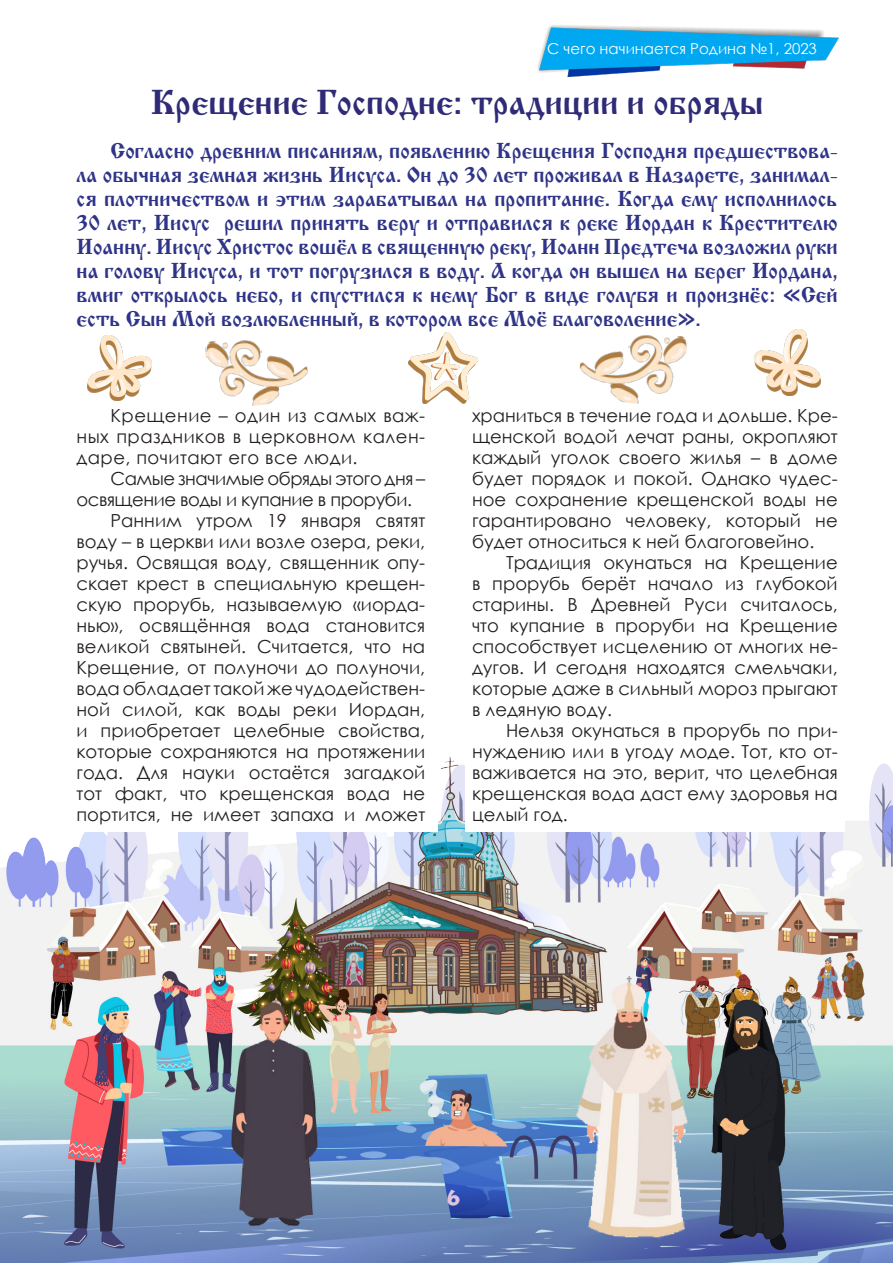
<style>
.page{position:relative;width:893px;height:1263px;background:#fff}
.page>*{position:absolute;margin:0;border:0;box-sizing:border-box;transform-origin:0 0}
.t1{font:36px "Cyrillic Old";color:#2f2b77}
.t2{font:22.5px/24px "Cyrillic Old";color:#2f3488;text-align:justify}
.t3{font:21px "Freakomixby Avdo";color:#dfc5dd}
.t4{font:18px/21px "Century Gothic";color:#231f20;text-align:justify}
.t5{font:18px/21px "Century Gothic";letter-spacing:-.025em;color:#231f20}
.t6{font:15px "Century Gothic";color:#fff}
</style>
<div class="page">
<img style="left:0;top:852px;width:893px;height:411px">
<img style="left:14px;top:25px;width:879px;height:827px">
<img style="left:204px;top:332px;width:106px;height:76px">
<img style="left:577px;top:326px;width:111px;height:82px">
<img style="left:408px;top:332px;width:69px;height:72px">
<img style="left:87px;top:336px;width:64px;height:64px">
<img style="left:755px;top:329px;width:66px;height:66px">
<p class="t6" style="left:547px;top:38px;width:271px">С чего начинается Родина №1, 2023</p>
<p class="t1" style="left:151px;top:83px;width:614px">Крещение Господне: традиции и обряды</p>
<p class="t2" style="left:77px;top:139px;width:763px;text-indent:34px">Согласно древним писаниям, появлению Крещения Господня предшествова&shy;ла обычная земная жизнь Иисуса. Он до 30 лет проживал в Назарете, занимал&shy;ся плотничеством и этим зарабатывал на пропитание. Когда ему исполнилось 30 лет, Иисус решил принять веру и отправился к реке Иордан к Крестителю Иоанну. Иисус Христос вошёл в священную реку, Иоанн Предтеча возложил руки на голову Иисуса, и тот погрузился в воду. А когда он вышел на берег Иордана, вмиг открылось небо, и спустился к нему Бог в виде голубя и произнёс: «Сей есть Сын Мой возлюбленный, в котором все Моё благоволение».</p>
<p class="t4" style="left:77px;top:404px;width:350px;text-indent:34px">Крещение – один из самых важ&shy;ных праздников в церковном кален&shy;даре, почитают его все люди.</p>
<p class="t5" style="left:77px;top:467px;width:350px;text-indent:34px">Самые значимые обряды этого дня – освящение воды и купание в проруби.</p>
<p class="t4" style="left:77px;top:509px;width:350px;text-indent:34px">Ранним утром 19 января святят воду – в церкви или возле озера, реки, ручья. Освящая воду, священник опу&shy;скает крест в специальную крещен&shy;скую прорубь, называемую «иорда&shy;нью», освящённая вода становится великой святыней. Считается, что на Крещение, от полуночи до полуночи, вода обладает такой же чудодействен&shy;ной силой, как воды реки Иордан, и приобретает целебные свойства, которые сохраняются на протяжении года. Для науки остаётся загадкой тот факт, что крещенская вода не портится, не имеет запаха и может</p>
<p class="t4" style="left:472px;top:404px;width:367px">храниться в течение года и дольше. Кре&shy;щенской водой лечат раны, окропляют каждый уголок своего жилья – в доме будет порядок и покой. Однако чудес&shy;ное сохранение крещенской воды не гарантировано человеку, который не будет относиться к ней благоговейно.</p>
<p class="t4" style="left:472px;top:551px;width:367px;text-indent:34px">Традиция окунаться на Крещение в прорубь берёт начало из глубокой старины. В Древней Руси считалось, что купание в проруби на Крещение способствует исцелению от многих не&shy;дугов. И сегодня находятся смельчаки, которые даже в сильный мороз прыгают в ледяную воду.</p>
<p class="t4" style="left:472px;top:719px;width:367px;text-indent:34px">Нельзя окунаться в прорубь по при&shy;нуждению или в угоду моде. Тот, кто от&shy;важивается на это, верит, что целебная крещенская вода даст ему здоровья на целый год.</p>
<p class="t3" style="left:447px;top:1186px;width:15px">6</p>
</div>
